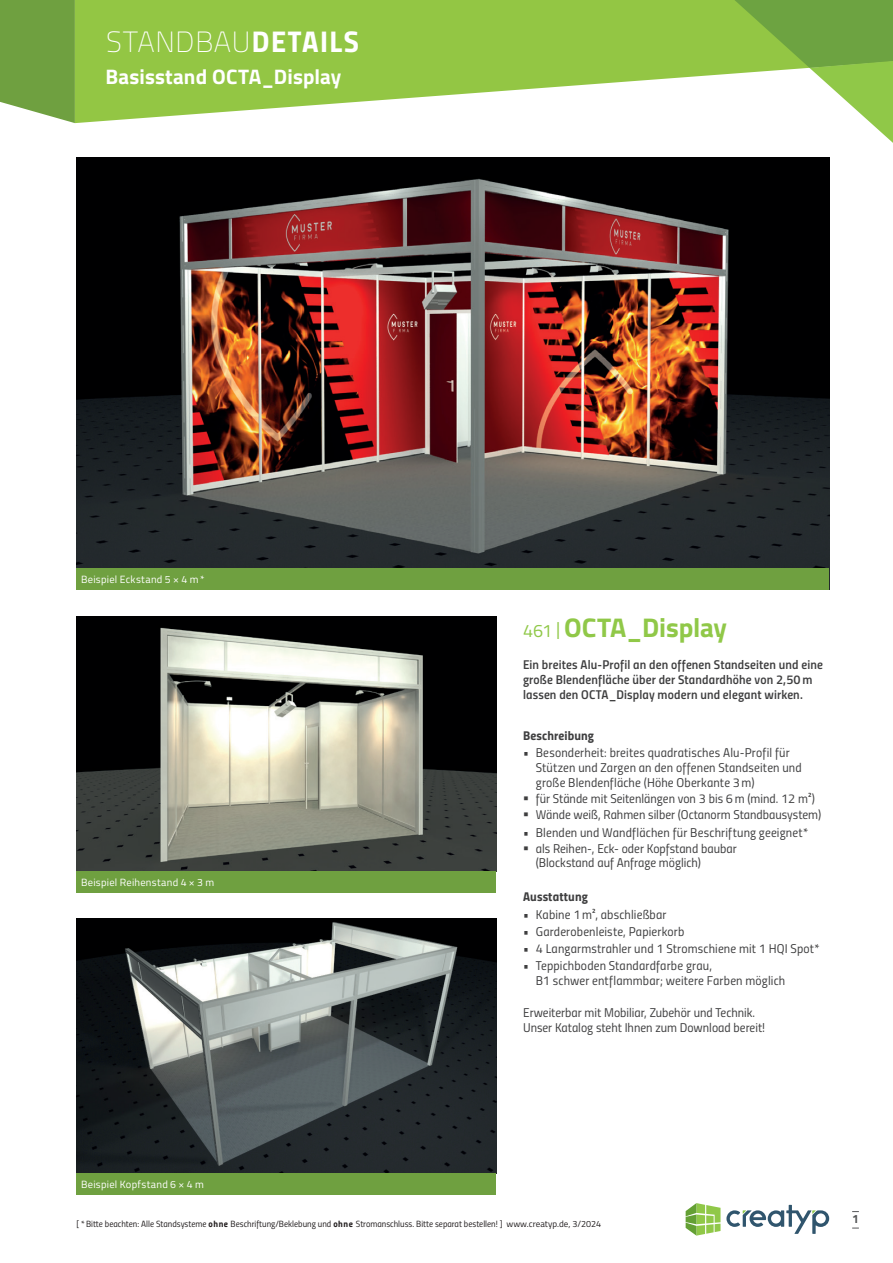
<style>
.page{position:relative;width:893px;height:1263px;background:#fff}
.page>*{position:absolute;margin:0;border:0;box-sizing:border-box;transform-origin:0 0}
.t1{font:100 29.25px "Titillium";letter-spacing:.025em;color:#fff}
.t2{font:700 27px "Titillium";letter-spacing:-.005em;color:#90c848}
.t3{font:700 21px "Titillium";letter-spacing:.005em;color:#fff}
.t4{font:12.75px/15px "Titillium Regular Upright";letter-spacing:.01em;color:#3e3e3f}
.t5{font:12.75px/15px "Titillium Semibold Upright";letter-spacing:.01em;color:#3e3e3f}
.t6{font:12.75px "Titillium Bold Upright";letter-spacing:.01em;color:#3e3e3f}
.t7{font:12px "Titillium Bold Upright";color:#57585a}
.t8{font:10.5px "Titillium";letter-spacing:.025em;color:#fff}
.t9{font:9px "Titillium Regular Upright";color:#231f20}
.s1{font-family:"Titillium Bold Upright";font-weight:400;font-size:30px}
.s2{font-weight:400;font-size:18px}
.s3{font-family:"Titillium Bold Upright"}
.s4{font-family:"Titillium"}
</style>
<div class="page">
<svg style="left:686px;top:1203px;width:34px;height:32px"></svg>
<svg style="left:726px;top:1205px;width:103px;height:29px"></svg>
<svg style="left:0;top:0;width:75px;height:123px;background:#7ba850"></svg>
<svg style="left:75px;top:0;width:645px;height:123px;fill:#93c644"></svg>
<svg style="left:720px;top:0;width:173px;height:143px"></svg>
<img style="left:77px;top:918px;width:419px;height:256px">
<img style="left:77px;top:617px;width:419px;height:255px">
<img style="left:77px;top:157px;width:752px;height:412px">
<div style="left:77px;top:569px;width:752px;height:21px;background:#6fa040"></div>
<div style="left:77px;top:872px;width:419px;height:21px;background:#6fa040"></div>
<div style="left:77px;top:1174px;width:419px;height:21px;background:#6fa040"></div>
<h1 class="t1" style="left:106px;top:21px;width:254px">STANDBAU<span class="s1">DETAILS</span></h1>
<h3 class="t3" style="left:105px;top:60px;width:237px">Basisstand OCTA_Display</h3>
<p class="t8" style="left:81px;top:571px;width:125px">Beispiel Eckstand 5 × 4 m*</p>
<p class="t8" style="left:81px;top:874px;width:135px">Beispiel Reihenstand 4 × 3 m</p>
<h2 class="t2" style="left:523px;top:607px;width:205px"><span class="s2">461 |</span> OCTA_Display</h2>
<p class="t5" style="left:523px;top:656px;width:301px">Ein breites Alu-Profil an den offenen Standseiten und eine große Blendenfläche über der Standardhöhe von 2,50m lassen den OCTA_Display modern und elegant wirken.</p>
<p class="t6" style="left:523px;top:725px;width:72px">Beschreibung</p>
<p class="t4" style="left:536px;top:744px;width:267px;text-indent:-13px">• Besonderheit: breites quadratisches Alu-Profil für<br>Stützen und Zargen an den offenen Standseiten und große Blendenfläche (Höhe Oberkante 3m)</p>
<p class="t4" style="left:523px;top:790px;width:293px">▪ für Stände mit Seitenlängen von 3 bis 6m (mind. 12 m²)</p>
<p class="t4" style="left:523px;top:807px;width:300px">▪ Wände weiß, Rahmen silber (Octanorm Standbausystem)</p>
<p class="t4" style="left:523px;top:824px;width:287px">• Blenden und Wandflächen für Beschriftung geeignet*</p>
<p class="t4" style="left:536px;top:841px;width:202px;line-height:14.2px;text-indent:-13px">▪ als Reihen-, Eck- oder Kopfstand baubar (Blockstand auf Anfrage möglich)</p>
<p class="t6" style="left:523px;top:887px;width:66px">Ausstattung</p>
<p class="t4" style="left:523px;top:906px;width:145px">• Kabine 1m², abschließbar</p>
<p class="t4" style="left:523px;top:923px;width:163px">• Garderobenleiste, Papierkorb</p>
<p class="t4" style="left:523px;top:940px;width:298px">• 4 Langarmstrahler und 1 Stromschiene mit 1 HQI Spot*</p>
<p class="t4" style="left:536px;top:957px;width:251px;text-indent:-13px">• Teppichboden Standardfarbe grau,<br>B1 schwer entflammbar; weitere Farben möglich</p>
<p class="t4" style="left:523px;top:1004px;width:244px">Erweiterbar mit Mobiliar, Zubehör und Technik.<br>Unser Katalog steht Ihnen zum Download bereit!</p>
<p class="t8" style="left:81px;top:1176px;width:124px">Beispiel Kopfstand 6 × 4 m</p>
<p class="t9" style="left:77px;top:1217px;width:526px">[ *Bitte beachten: Alle Standsysteme <span class="s3">ohne</span> Beschriftung/Beklebung und <span class="s3">ohne</span> Stromanschluss. Bitte separat bestellen! ] <span class="s4">www.creatyp.de, 3/2024</span></p>
<p class="t7" style="left:852px;top:1210px;width:8px">1</p>
</div>
